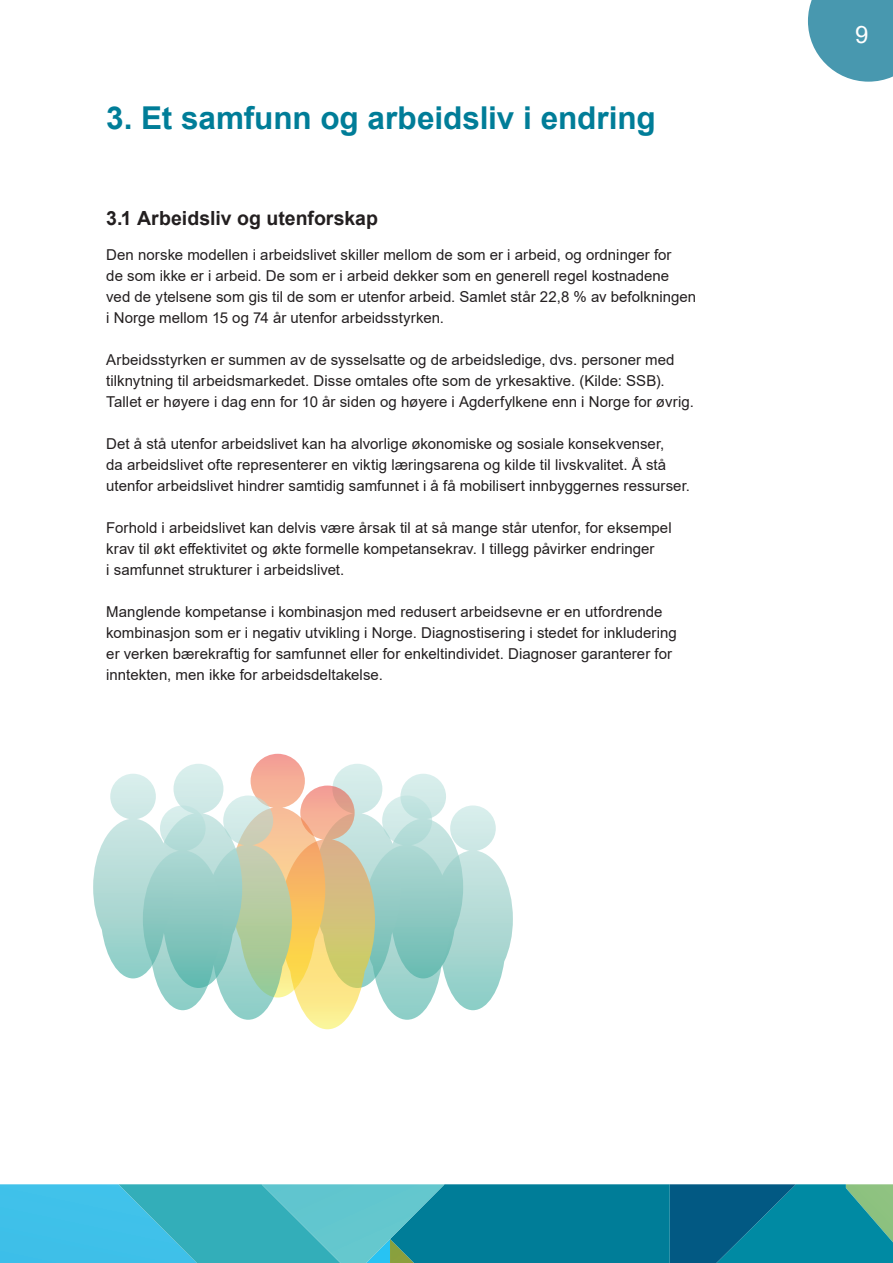
<style>
.page{position:relative;width:893px;height:1263px;background:#fff}
.page>*{position:absolute;margin:0;border:0;box-sizing:border-box;transform-origin:0 0}
.t1{font:700 31.5px "Arial";letter-spacing:-.005em;color:#007d98}
.t2{font:24px "Arial";color:#fff}
.t3{font:700 19.5px "Arial";color:#231f20}
.t4{font:15px/21px "Arial";letter-spacing:.005em;color:#231f20}
</style>
<div class="page">
<svg style="left:808px;top:0;width:85px;height:82px;background:#5fa5b9"></svg>
<svg style="left:0;top:1184px;width:893px;height:79px;background:#239ab1"></svg>
<svg style="left:93px;top:754px;width:420px;height:275px"></svg>
<p class="t1" style="left:106px;top:96px;width:551px">3. Et samfunn og arbeidsliv i endring</p>
<p class="t3" style="left:106px;top:205px;width:273px">3.1 Arbeidsliv og utenforskap</p>
<p class="t4" style="left:106px;top:244px;width:591px">Den norske modellen i arbeidslivet skiller mellom de som er i arbeid, og ordninger for<br>de som ikke er i arbeid. De som er i arbeid dekker som en generell regel kostnadene ved de ytelsene som gis til de som er utenfor arbeid. Samlet står 22,8 % av befolkningen i Norge mellom 15 og 74 år utenfor arbeidsstyrken.</p>
<p class="t4" style="left:106px;top:349px;width:589px">Arbeidsstyrken er summen av de sysselsatte og de arbeidsledige, dvs. personer med tilknytning til arbeidsmarkedet. Disse omtales ofte som de yrkesaktive. (Kilde: SSB).<br>Tallet er høyere i dag enn for 10 år siden og høyere i Agderfylkene enn i Norge for øvrig.</p>
<p class="t4" style="left:106px;top:433px;width:585px">Det å stå utenfor arbeidslivet kan ha alvorlige økonomiske og sosiale konsekvenser,<br>da arbeidslivet ofte representerer en viktig læringsarena og kilde til livskvalitet. Å stå utenfor arbeidslivet hindrer samtidig samfunnet i å få mobilisert innbyggernes ressurser.</p>
<p class="t4" style="left:106px;top:517px;width:567px">Forhold i arbeidslivet kan delvis være årsak til at så mange står utenfor, for eksempel krav til økt effektivitet og økte formelle kompetansekrav. I tillegg påvirker endringer<br>i samfunnet strukturer i arbeidslivet.</p>
<p class="t4" style="left:106px;top:601px;width:572px">Manglende kompetanse i kombinasjon med redusert arbeidsevne er en utfordrende kombinasjon som er i negativ utvikling i Norge. Diagnostisering i stedet for inkludering er verken bærekraftig for samfunnet eller for enkeltindividet. Diagnoser garanterer for inntekten, men ikke for arbeidsdeltakelse.</p>
<h2 class="t2" style="left:855px;top:18px;width:15px">9</h2>
</div>
